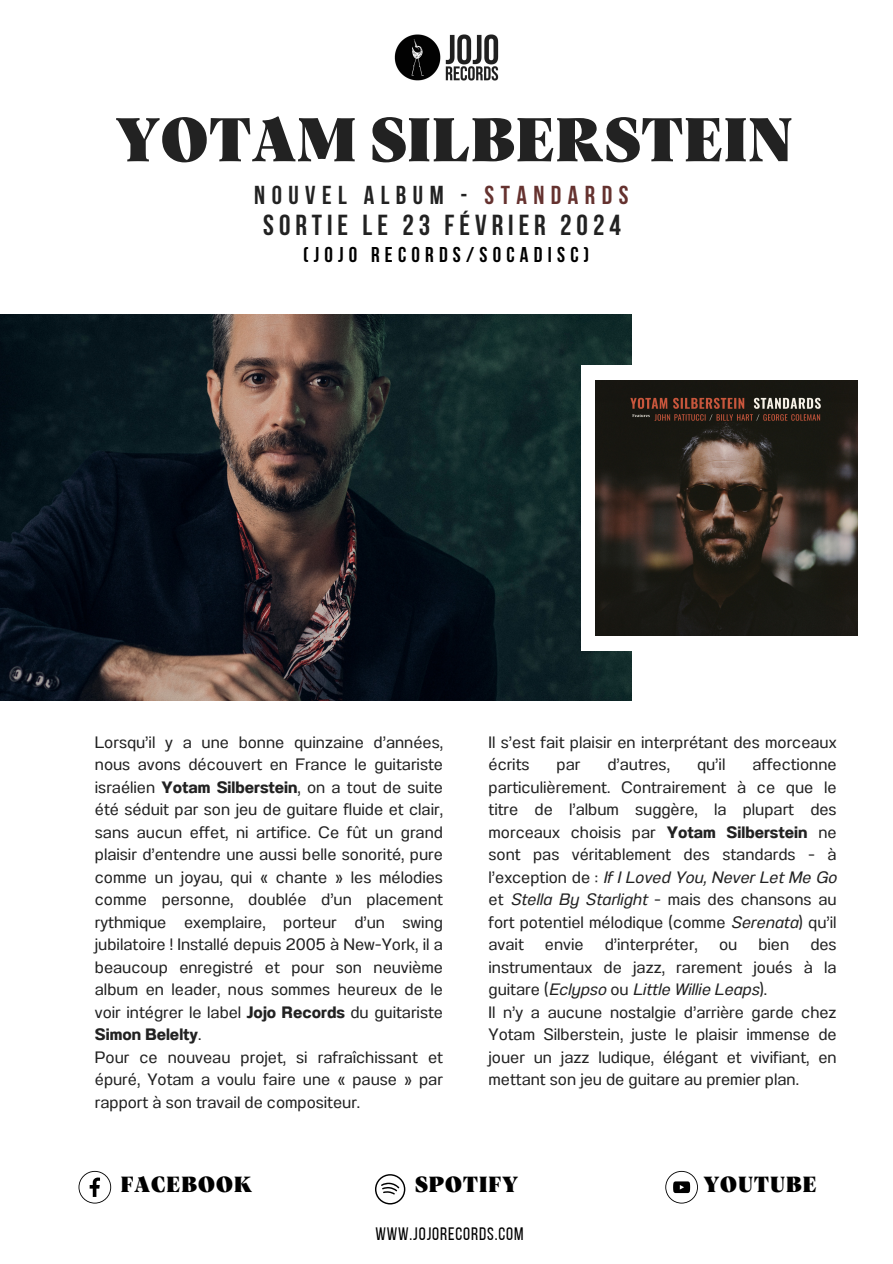
<style>
.page{position:relative;width:893px;height:1264px;background:#fff}
.page>*{position:absolute;margin:0;border:0;box-sizing:border-box;transform-origin:0 0}
.t1{font:63.15px "TRY Vesterbro Poster";letter-spacing:.02em;color:#222}
.t2{font:700 28.8px "Bebas Neue";letter-spacing:.17em;color:#222}
.t3{font:700 25.8px "Bebas Neue";letter-spacing:.25em;color:#222}
.t4{font:22.5px "TRY Vesterbro Poster";letter-spacing:.05em;color:#000}
.t5{font:700 21.3px "Bebas Neue";letter-spacing:.245em;color:#000}
.t6{font:18px "Bebas Neue";letter-spacing:.05em;color:#000}
.t7{font:16.5px/22.5px "Anantason";color:#222;text-align:justify}
.s1{color:#65322f}
.s2{font-weight:700}
.s3{font-style:italic}
</style>
<div class="page">
<img style="left:0;top:314px;width:631px;height:386px">
<div style="left:580px;top:365px;width:312px;height:285px;background:#fff"></div>
<img style="left:596px;top:380px;width:261px;height:255px">
<img style="left:394px;top:34px;width:105px;height:47px">
<svg style="left:78px;top:1170px;width:33px;height:33px"></svg>
<svg style="left:375px;top:1174px;width:30px;height:30px"></svg>
<svg style="left:665px;top:1170px;width:33px;height:33px"></svg>
<p class="t1" style="left:116px;top:112px;width:677px">YOTAM SILBERSTEIN</p>
<p class="t3" style="left:254px;top:184px;width:375px">NOUVEL ALBUM - <span class="s1">STANDARDS</span></p>
<p class="t2" style="left:263px;top:213px;width:359px">SORTIE LE 23 FÉVRIER 2024</p>
<p class="t5" style="left:303px;top:246px;width:287px">(JOJO RECORDS/SOCADISC)</p>
<p class="t7" style="left:95px;top:731px;width:349px">Lorsqu’il y a une bonne quinzaine d’années, nous avons découvert en France le guitariste israélien <span class="s2">Yotam Silberstein</span>, on a tout de suite été séduit par son jeu de guitare fluide et clair, sans aucun effet, ni artifice. Ce fût un grand plaisir d’entendre une aussi belle sonorité, pure comme un joyau, qui « chante » les mélodies comme personne, doublée d’un placement rythmique exemplaire, porteur d’un swing jubilatoire ! Installé depuis 2005 à New-York, il a beaucoup enregistré et pour son neuvième album en leader, nous sommes heureux de le voir intégrer le label <span class="s2">Jojo Records</span> du guitariste <span class="s2">Simon Belelty</span>.</p>
<p class="t7" style="left:95px;top:1046px;width:349px">Pour ce nouveau projet, si rafraîchissant et épuré, Yotam a voulu faire une « pause » par rapport à son travail de compositeur.</p>
<p class="t7" style="left:488px;top:731px;width:349px">Il s’est fait plaisir en interprétant des morceaux écrits</p>
<p class="t7" style="left:488px;top:753px;width:349px;text-indent:264px">affectionne particulièrement. Contrairement à ce que le titre de l’album suggère, la plupart des morceaux choisis par <span class="s2">Yotam Silberstein</span> ne sont pas véritablement des standards - à l’exception de : <span class="s3">If I Loved You, Never Let Me Go </span>et <span class="s3">Stella By Starlight</span> - mais des chansons au fort potentiel mélodique (comme <span class="s3">Serenata</span>) qu’il avait</p>
<p class="t7" style="left:556px;top:753px;width:25px">par</p>
<p class="t7" style="left:607px;top:753px;width:64px">d’autres,</p>
<p class="t7" style="left:697px;top:753px;width:30px">qu’il</p>
<p class="t7" style="left:545px;top:933px;width:40px">envie</p>
<p class="t7" style="left:604px;top:933px;width:95px">d’interpréter,</p>
<p class="t7" style="left:719px;top:933px;width:20px">ou</p>
<p class="t7" style="left:758px;top:933px;width:32px">bien</p>
<p class="t7" style="left:488px;top:933px;width:349px;text-indent:322px">des instrumentaux de jazz, rarement joués à la guitare (<span class="s3">Eclypso</span> ou <span class="s3">Little Willie Leaps</span>).</p>
<p class="t7" style="left:488px;top:1001px;width:349px">Il n’y a aucune nostalgie d’arrière garde chez Yotam Silberstein, juste le plaisir immense de jouer un jazz ludique, élégant et vivifiant, en mettant son jeu de guitare au premier plan.</p>
<p class="t4" style="left:121px;top:1174px;width:133px">FACEBOOK</p>
<p class="t4" style="left:415px;top:1174px;width:104px">SPOTIFY</p>
<p class="t4" style="left:703px;top:1174px;width:114px">YOUTUBE</p>
<p class="t6" style="left:375px;top:1226px;width:150px">WWW.JOJORECORDS.COM</p>
</div>
